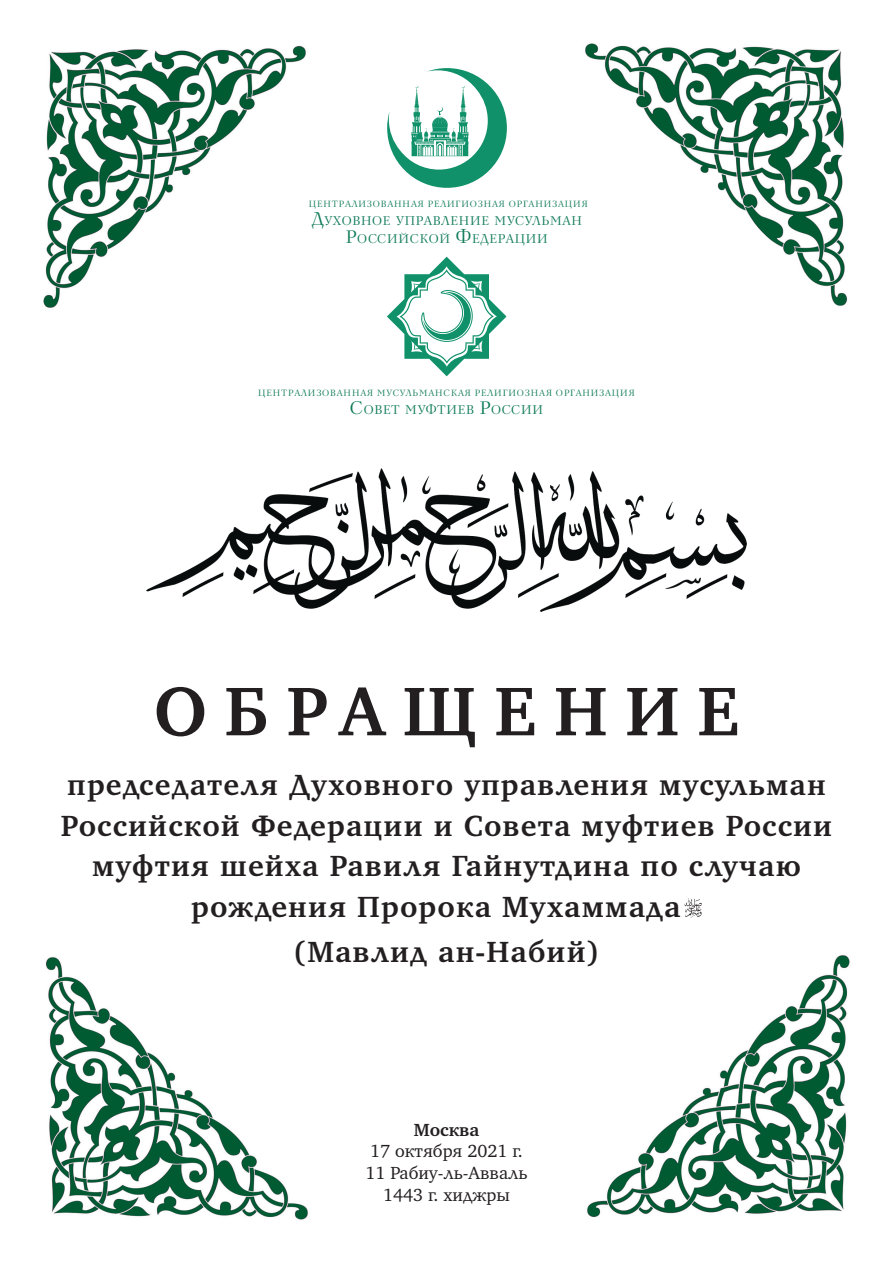
<style>
.page{position:relative;width:893px;height:1263px;background:#fff}
.page>*{position:absolute;margin:0;border:0;box-sizing:border-box;transform-origin:0 0}
.t1{font:700 70.5px "Khartiya";letter-spacing:.25em;color:#231f20}
.t2{font:700 30px "Khartiya";letter-spacing:.04em;color:#231f20}
.t3{font:18px/21.6px "Khartiya";color:#231f20;text-align:center}
.t4{font:700 18px "Khartiya";color:#231f20}
.t5{font:12.6px/18px "Neva C";letter-spacing:.055em;color:#0c7957;text-align:center}
.t6{font:9px "Neva C";letter-spacing:.1em;color:#0c7957}
.s1{font-size:18px}
</style>
<div class="page">
<img style="left:587px;top:955px;width:263px;height:263px">
<img style="left:45px;top:957px;width:263px;height:263px">
<svg style="left:387px;top:68px;width:120px;height:120px"></svg>
<svg style="left:685px;top:898px;width:17px;height:20px"></svg>
<svg style="left:387px;top:257px;width:119px;height:119px"></svg>
<img style="left:43px;top:45px;width:263px;height:263px">
<img style="left:585px;top:43px;width:263px;height:263px">
<img style="left:146px;top:469px;width:601px;height:142px">
<p class="t6" style="left:309px;top:199px;width:281px">ЦЕНТРАЛИЗОВАННАЯ РЕЛИГИОЗНАЯ ОРГАНИЗАЦИЯ</p>
<p class="t5" style="left:312px;top:212px;width:272px"><span class="s1">Д</span>УХОВНОЕ УПРАВЛЕНИЕ МУСУЛЬМАН<br><span class="s1">Р</span>ОССИЙСКОЙ <span class="s1">Ф</span>ЕДЕРАЦИИ</p>
<p class="t6" style="left:258px;top:388px;width:378px">ЦЕНТРАЛИЗОВАННАЯ МУСУЛЬМАНСКАЯ РЕЛИГИОЗНАЯ ОРГАНИЗАЦИЯ</p>
<p class="t5" style="left:350px;top:401px;width:195px"><span class="s1">С</span>ОВЕТ МУФТИЕВ <span class="s1">Р</span>ОССИИ</p>
<h1 class="t1" style="left:154px;top:670px;width:587px">ОБРАЩЕНИЕ</h1>
<p class="t2" style="left:67px;top:767px;width:760px">председателя Духовного управления мусульман</p>
<p class="t2" style="left:61px;top:808px;width:773px">Российской Федерации и Совета муфтиев России</p>
<p class="t2" style="left:92px;top:848px;width:710px">муфтия шейха Равиля Гайнутдина по случаю</p>
<p class="t2" style="left:191px;top:889px;width:491px">рождения Пророка Мухаммада</p>
<p class="t2" style="left:293px;top:934px;width:308px">(Мавлид ан-Набий)</p>
<p class="t4" style="left:414px;top:1119px;width:67px">Москва</p>
<p class="t3" style="left:366px;top:1140px;width:163px">17 октября 2021 г.<br>11 Рабиу-ль-Авваль<br>1443 г. хиджры</p>
</div>
